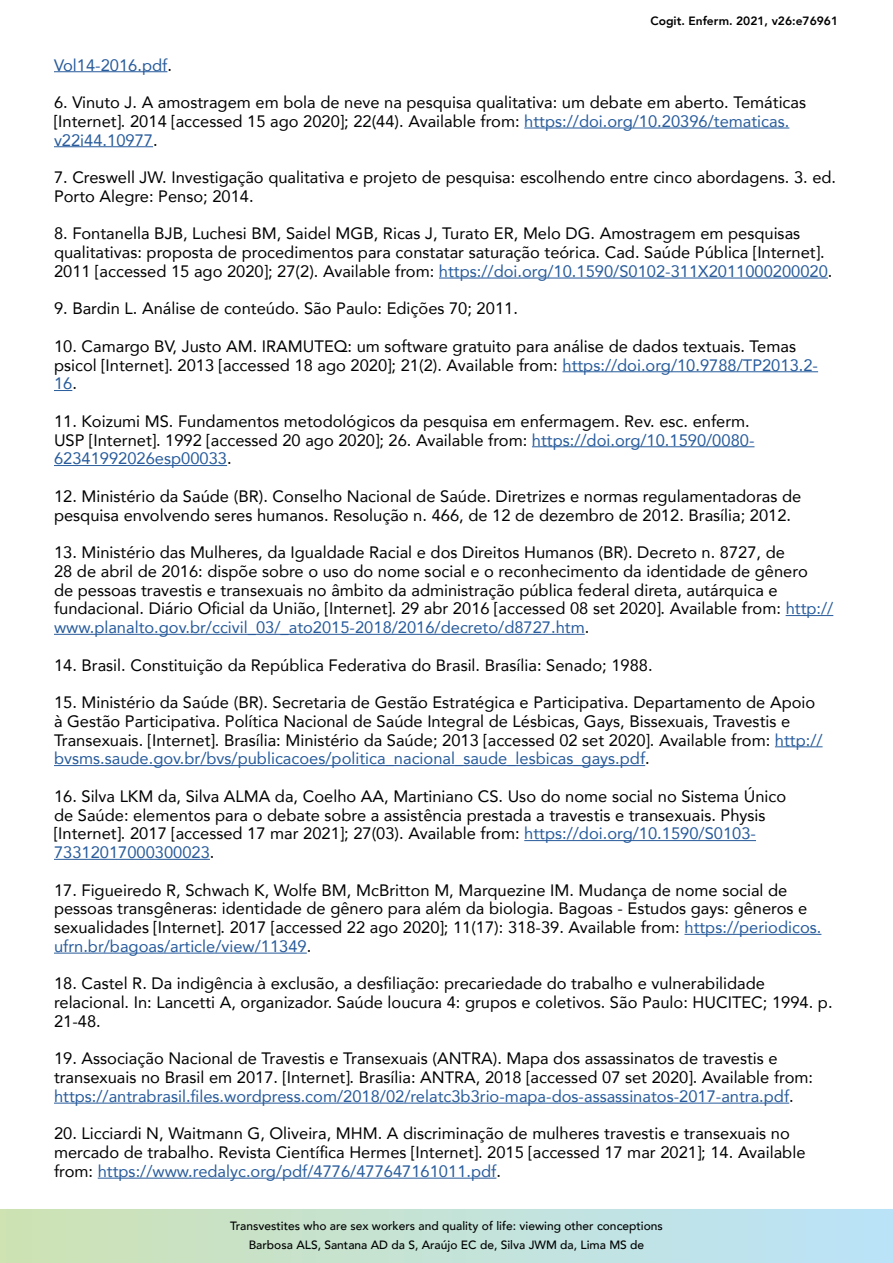
<style>
.page{position:relative;width:893px;height:1263px;background:#fff}
.page>*{position:absolute;margin:0;border:0;box-sizing:border-box;transform-origin:0 0}
.t1{font:16.5px/18.8px "Avenir";color:#000}
.t2{font:16.5px "Avenir";color:#275b9b}
.t3{font:500 12px/18.6px "Avenir";color:#000;text-align:center}
.t4{font:800 12px "Avenir";color:#000}
.s1{color:#000}
.s2{color:#275b9b}
</style>
<div class="page">
<svg style="left:0;top:1209px;width:893px;height:54px;background:#c4e2d6"></svg>
<hr style="left:54px;top:71px;width:113px;height:1px;background:#275b9b">
<hr style="left:524px;top:128px;width:265px;height:1px;background:#275b9b">
<hr style="left:54px;top:146px;width:99px;height:1px;background:#275b9b">
<hr style="left:439px;top:278px;width:389px;height:1px;background:#275b9b">
<hr style="left:562px;top:371px;width:256px;height:1px;background:#275b9b">
<svg style="left:54px;top:390px;width:18px;height:1px"></svg>
<hr style="left:532px;top:446px;width:222px;height:1px;background:#275b9b">
<hr style="left:54px;top:465px;width:173px;height:1px;background:#275b9b">
<hr style="left:786px;top:615px;width:47px;height:1px;background:#275b9b">
<hr style="left:54px;top:634px;width:531px;height:1px;background:#275b9b">
<hr style="left:775px;top:746px;width:48px;height:1px;background:#275b9b">
<hr style="left:54px;top:765px;width:591px;height:1px;background:#275b9b">
<hr style="left:524px;top:840px;width:232px;height:1px;background:#275b9b">
<hr style="left:54px;top:859px;width:156px;height:1px;background:#275b9b">
<hr style="left:684px;top:934px;width:137px;height:1px;background:#275b9b">
<hr style="left:54px;top:953px;width:253px;height:1px;background:#275b9b">
<hr style="left:54px;top:1103px;width:735px;height:1px;background:#275b9b">
<hr style="left:98px;top:1178px;width:398px;height:1px;background:#275b9b">
<p class="t4" style="left:650px;top:12px;width:189px">Cogit. Enferm. 2021, v26:e76961</p>
<p class="t2" style="left:54px;top:52px;width:120px">Vol14-2016.pdf<span class="s1">.</span></p>
<p class="t1" style="left:54px;top:92px;width:754px">6. Vinuto J. A amostragem em bola de neve na pesquisa qualitativa: um debate em aberto. Temáticas [Internet]. 2014 [accessed 15 ago 2020]; 22(44). Available from: <span class="s2">https://doi.org/10.20396/tematicas. v22i44.10977</span>.</p>
<p class="t1" style="left:54px;top:167px;width:784px">7. Creswell JW. Investigação qualitativa e projeto de pesquisa: escolhendo entre cinco abordagens. 3. ed.<br>Porto Alegre: Penso; 2014.</p>
<p class="t1" style="left:54px;top:224px;width:780px">8. Fontanella BJB, Luchesi BM, Saidel MGB, Ricas J, Turato ER, Melo DG. Amostragem em pesquisas qualitativas: proposta de procedimentos para constatar saturação teórica. Cad. Saúde Pública [Internet].<br>2011 [accessed 15 ago 2020]; 27(2). Available from: <span class="s2">https://doi.org/10.1590/S0102-311X2011000200020</span>.</p>
<p class="t1" style="left:54px;top:299px;width:465px">9. Bardin L. Análise de conteúdo. São Paulo: Edições 70; 2011.</p>
<p class="t1" style="left:54px;top:336px;width:766px">10. Camargo BV, Justo AM. IRAMUTEQ: um software gratuito para análise de dados textuais. Temas psicol [Internet]. 2013 [accessed 18 ago 2020]; 21(2). Available from: <span class="s2">https://doi.org/10.9788/TP2013.2-<br>16</span>.</p>
<p class="t1" style="left:54px;top:411px;width:702px">11. Koizumi MS. Fundamentos metodológicos da pesquisa em enfermagem. Rev. esc. enferm.<br>USP [Internet]. 1992 [accessed 20 ago 2020]; 26. Available from: <span class="s2">https://doi.org/10.1590/0080-<br>62341992026esp00033</span>.</p>
<p class="t1" style="left:54px;top:486px;width:749px">12. Ministério da Saúde (BR). Conselho Nacional de Saúde. Diretrizes e normas regulamentadoras de pesquisa envolvendo seres humanos. Resolução n. 466, de 12 de dezembro de 2012. Brasília; 2012.</p>
<p class="t1" style="left:54px;top:542px;width:781px">13. Ministério das Mulheres, da Igualdade Racial e dos Direitos Humanos (BR). Decreto n. 8727, de<br>28 de abril de 2016: dispõe sobre o uso do nome social e o reconhecimento da identidade de gênero<br>de pessoas travestis e transexuais no âmbito da administração pública federal direta, autárquica e fundacional. Diário Oficial da União, [Internet]. 29 abr 2016 [accessed 08 set 2020]. Available from: <span class="s2">http:// www.planalto.gov.br/ccivil_03/_ato2015-2018/2016/decreto/d8727.htm</span>.</p>
<p class="t1" style="left:54px;top:655px;width:600px">14. Brasil. Constituição da República Federativa do Brasil. Brasília: Senado; 1988.</p>
<p class="t1" style="left:54px;top:692px;width:770px">15. Ministério da Saúde (BR). Secretaria de Gestão Estratégica e Participativa. Departamento de Apoio à Gestão Participativa. Política Nacional de Saúde Integral de Lésbicas, Gays, Bissexuais, Travestis e Transexuais. [Internet]. Brasília: Ministério da Saúde; 2013 [accessed 02 set 2020]. Available from: <span class="s2">http:// bvsms.saude.gov.br/bvs/publicacoes/politica_nacional_saude_lesbicas_gays.pdf</span>.</p>
<p class="t1" style="left:54px;top:786px;width:734px">16. Silva LKM da, Silva ALMA da, Coelho AA, Martiniano CS. Uso do nome social no Sistema Único de Saúde: elementos para o debate sobre a assistência prestada a travestis e transexuais. Physis [Internet]. 2017 [accessed 17 mar 2021]; 27(03). Available from: <span class="s2">https://doi.org/10.1590/S0103- 73312017000300023</span>.</p>
<p class="t1" style="left:54px;top:880px;width:769px">17. Figueiredo R, Schwach K, Wolfe BM, McBritton M, Marquezine IM. Mudança de nome social de pessoas transgêneras: identidade de gênero para além da biologia. Bagoas - Estudos gays: gêneros e sexualidades [Internet]. 2017 [accessed 22 ago 2020]; 11(17): 318-39. Available from: <span class="s2">https://periodicos. ufrn.br/bagoas/article/view/11349</span>.</p>
<p class="t1" style="left:54px;top:974px;width:780px">18. Castel R. Da indigência à exclusão, a desfiliação: precariedade do trabalho e vulnerabilidade relacional. In: Lancetti A, organizador. Saúde loucura 4: grupos e coletivos. São Paulo: HUCITEC; 1994. p.<br>21-48.</p>
<p class="t1" style="left:54px;top:1049px;width:761px">19. Associação Nacional de Travestis e Transexuais (ANTRA). Mapa dos assassinatos de travestis e transexuais no Brasil em 2017. [Internet]. Brasília: ANTRA, 2018 [accessed 07 set 2020]. Available from: <span class="s2">https://antrabrasil.files.wordpress.com/2018/02/relatc3b3rio-mapa-dos-assassinatos-2017-antra.pdf</span>.</p>
<p class="t1" style="left:54px;top:1124px;width:753px">20. Licciardi N, Waitmann G, Oliveira, MHM. A discriminação de mulheres travestis e transexuais no mercado de trabalho. Revista Científica Hermes [Internet]. 2015 [accessed 17 mar 2021]; 14. Available from: <span class="s2">https://www.redalyc.org/pdf/4776/477647161011.pdf</span>.</p>
<p class="t3" style="left:230px;top:1216px;width:434px">Transvestites who are sex workers and quality of life: viewing other conceptions<br>Barbosa ALS, Santana AD da S, Araújo EC de, Silva JWM da, Lima MS de</p>
</div>
